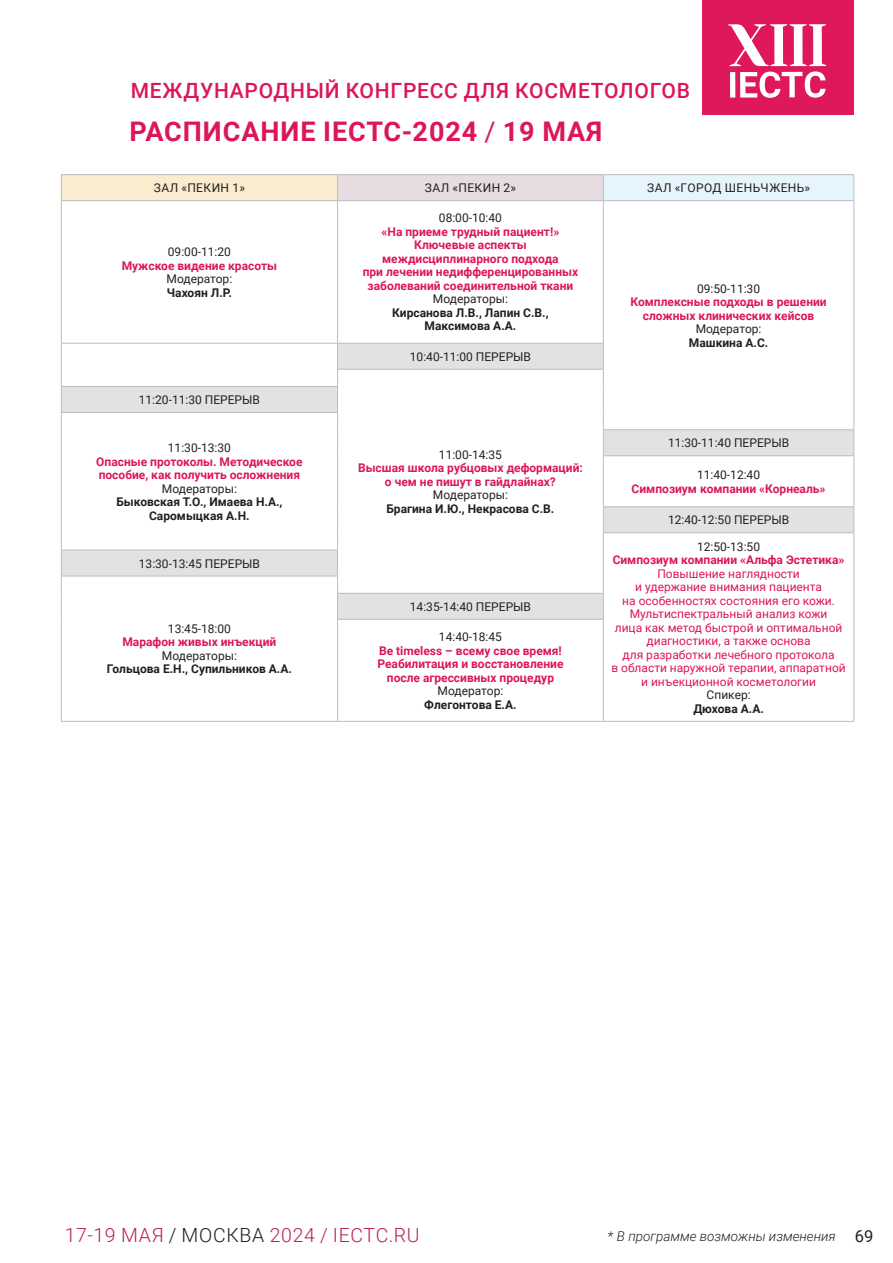
<style>
.page{position:relative;width:893px;height:1263px;background:#fff}
.page>*{position:absolute;margin:0;border:0;box-sizing:border-box;transform-origin:0 0}
.t1{font:700 27px "Roboto";letter-spacing:.035em;color:#dc1757}
.t2{font:500 21px "Roboto";letter-spacing:.035em;color:#dc1757}
.t3{font:300 19.5px "Roboto";letter-spacing:.035em;color:#bc1e58}
.t4{font:16.5px "Roboto";color:#231f20}
.t5{font:italic 300 13.5px "Roboto";color:#231f20}
.t6{font:700 12px/13.5px "Roboto";color:#dc1757;text-align:center}
.t7{font:12px "Roboto";color:#231f20}
.t8{font:12px/13.5px "Roboto";color:#dc1757;text-align:center}
.t9{font:700 12px/13.5px "Roboto";color:#231f20;text-align:center}
.t10{font:12px "Roboto";letter-spacing:.035em;color:#231f20}
.s1{font-weight:400}
.s2{color:#231f20}
</style>
<div class="page">
<div style="left:703px;top:0;width:151px;height:115px;background:#de1859"></div>
<svg style="left:728px;top:24px;width:98px;height:74px"></svg>
<div style="left:61px;top:175px;width:277px;height:26px;background:#f9eccf"></div>
<div style="left:338px;top:175px;width:265px;height:26px;background:#e8dce3"></div>
<div style="left:603px;top:175px;width:251px;height:26px;background:#e6f5fc"></div>
<svg style="left:62px;top:344px;width:791px;height:275px"></svg>
<svg style="left:337px;top:175px;width:1px;height:25px"></svg>
<svg style="left:603px;top:175px;width:1px;height:25px"></svg>
<hr style="left:61px;top:200px;width:277px;height:1px;background:#bcbdc0">
<hr style="left:338px;top:200px;width:265px;height:1px;background:#bcbdc0">
<hr style="left:337px;top:201px;width:1px;height:142px;background:#bcbdc0">
<hr style="left:603px;top:200px;width:251px;height:1px;background:#bcbdc0">
<hr style="left:603px;top:201px;width:1px;height:142px;background:#bcbdc0">
<hr style="left:61px;top:343px;width:277px;height:1px;background:#bcbdc0">
<hr style="left:338px;top:343px;width:266px;height:1px;background:#bcbdc0">
<hr style="left:337px;top:369px;width:267px;height:1px;background:#bcbdc0">
<hr style="left:61px;top:386px;width:277px;height:1px;background:#bcbdc0">
<hr style="left:61px;top:412px;width:277px;height:1px;background:#bcbdc0">
<svg style="left:337px;top:344px;width:1px;height:112px"></svg>
<hr style="left:603px;top:429px;width:251px;height:1px;background:#bcbdc0">
<svg style="left:603px;top:344px;width:1px;height:111px"></svg>
<hr style="left:337px;top:456px;width:1px;height:51px;background:#bcbdc0">
<hr style="left:603px;top:455px;width:251px;height:1px;background:#bcbdc0">
<hr style="left:603px;top:456px;width:1px;height:50px;background:#bcbdc0">
<hr style="left:603px;top:506px;width:251px;height:1px;background:#bcbdc0">
<hr style="left:603px;top:532px;width:251px;height:1px;background:#bcbdc0">
<hr style="left:61px;top:550px;width:277px;height:1px;background:#bcbdc0">
<hr style="left:61px;top:576px;width:277px;height:1px;background:#bcbdc0">
<hr style="left:337px;top:593px;width:267px;height:1px;background:#bcbdc0">
<svg style="left:337px;top:507px;width:1px;height:112px"></svg>
<svg style="left:603px;top:507px;width:1px;height:112px"></svg>
<hr style="left:337px;top:619px;width:267px;height:1px;background:#bcbdc0">
<hr style="left:337px;top:620px;width:1px;height:101px;background:#bcbdc0">
<hr style="left:603px;top:620px;width:1px;height:101px;background:#bcbdc0">
<hr style="left:61px;top:174px;width:277px;height:1px;background:#bcbdc0">
<svg style="left:61px;top:175px;width:1px;height:25px"></svg>
<hr style="left:338px;top:174px;width:265px;height:1px;background:#bcbdc0">
<hr style="left:603px;top:174px;width:251px;height:1px;background:#bcbdc0">
<svg style="left:853px;top:175px;width:1px;height:25px"></svg>
<hr style="left:61px;top:201px;width:1px;height:142px;background:#bcbdc0">
<hr style="left:853px;top:201px;width:1px;height:142px;background:#bcbdc0">
<svg style="left:61px;top:344px;width:1px;height:112px"></svg>
<svg style="left:853px;top:343px;width:1px;height:112px"></svg>
<hr style="left:61px;top:456px;width:1px;height:51px;background:#bcbdc0">
<hr style="left:853px;top:456px;width:1px;height:50px;background:#bcbdc0">
<svg style="left:61px;top:507px;width:1px;height:112px"></svg>
<svg style="left:853px;top:507px;width:1px;height:112px"></svg>
<hr style="left:61px;top:619px;width:1px;height:102px;background:#bcbdc0">
<hr style="left:853px;top:619px;width:1px;height:102px;background:#bcbdc0">
<hr style="left:61px;top:721px;width:277px;height:1px;background:#bcbdc0">
<hr style="left:338px;top:721px;width:265px;height:1px;background:#bcbdc0">
<hr style="left:603px;top:721px;width:251px;height:1px;background:#bcbdc0">
<h2 class="t2" style="left:131px;top:75px;width:561px">МЕЖДУНАРОДНЫЙ КОНГРЕСС ДЛЯ КОСМЕТОЛОГОВ</h2>
<h1 class="t1" style="left:129px;top:113px;width:36px">Расписание</h1>
<h1 class="t1" style="left:323px;top:113px;width:240px">IECTC-2024 <span class="s1">/</span> 19 мая</h1>
<p class="t10" style="left:154px;top:179px;width:93px">Зал «Пекин 1»</p>
<p class="t10" style="left:425px;top:179px;width:93px">Зал «Пекин 2»</p>
<p class="t10" style="left:647px;top:179px;width:165px">Зал «Город Шеньчжень»</p>
<p class="t7" style="left:168px;top:243px;width:65px">09:00-11:20</p>
<p class="t6" style="left:122px;top:258px;width:157px">Мужское видение красоты</p>
<p class="t7" style="left:167px;top:270px;width:67px">Модератор:</p>
<p class="t9" style="left:167px;top:285px;width:66px">Чахоян Л.Р.</p>
<p class="t7" style="left:139px;top:391px;width:84px">11:20-11:30 ПЕРЕРЫ</p>
<p class="t7" style="left:253px;top:391px;width:9px">В</p>
<p class="t7" style="left:168px;top:439px;width:64px">11:30-13:30</p>
<p class="t6" style="left:96px;top:454px;width:208px;text-align:left">Опасные протоколы. Методическое пособие, как получить осложнения</p>
<p class="t7" style="left:162px;top:480px;width:77px">Модераторы:</p>
<p class="t9" style="left:116px;top:495px;width:168px">Быковская Т.О., Имаева Н.А.,<br>Саромыцкая А.Н.</p>
<p class="t7" style="left:139px;top:555px;width:84px">13:30-13:45 ПЕРЕРЫ</p>
<p class="t7" style="left:253px;top:555px;width:9px">В</p>
<p class="t7" style="left:168px;top:620px;width:65px">13:45-18:00</p>
<p class="t6" style="left:122px;top:635px;width:155px">Марафон живых инъекций</p>
<p class="t7" style="left:162px;top:647px;width:77px">Модераторы:</p>
<p class="t9" style="left:107px;top:662px;width:187px">Гольцова Е.Н., Супильников А.А.</p>
<p class="t7" style="left:439px;top:210px;width:65px">08:00-10:40</p>
<p class="t6" style="left:363px;top:224px;width:217px">«На приеме трудный пациент!»<br>Ключевые аспекты междисциплинарного подхода<br>при лечении недифференцированных заболеваний соединительной ткани</p>
<p class="t7" style="left:433px;top:291px;width:77px">Модераторы:</p>
<p class="t9" style="left:392px;top:305px;width:158px">Кирсанова Л.В., Лапин С.В.,<br>Максимова А.А.</p>
<p class="t7" style="left:410px;top:348px;width:84px">10:40-11:00 ПЕРЕРЫ</p>
<p class="t7" style="left:524px;top:348px;width:9px">В</p>
<p class="t7" style="left:697px;top:280px;width:65px">09:50-11:30</p>
<p class="t6" style="left:630px;top:295px;width:198px">Комплексные подходы в решении сложных клинических кейсов</p>
<p class="t7" style="left:696px;top:321px;width:67px">Модератор:</p>
<p class="t9" style="left:689px;top:335px;width:81px">Машкина А.С.</p>
<p class="t7" style="left:439px;top:446px;width:65px">11:00-14:35</p>
<p class="t6" style="left:358px;top:461px;width:226px">Высшая школа рубцовых деформаций: о чем не пишут в гайдлайнах?</p>
<p class="t7" style="left:433px;top:487px;width:77px">Модераторы:</p>
<p class="t9" style="left:386px;top:501px;width:169px">Брагина И.Ю., Некрасова С.В.</p>
<p class="t7" style="left:410px;top:598px;width:84px">14:35-14:40 ПЕРЕРЫ</p>
<p class="t7" style="left:524px;top:598px;width:9px">В</p>
<p class="t7" style="left:439px;top:628px;width:65px">14:40-18:45</p>
<p class="t6" style="left:377px;top:643px;width:188px">Be timeless – всему свое время!<br>Реабилитация и восстановление после агрессивных процедур</p>
<p class="t7" style="left:438px;top:682px;width:67px">Модератор:</p>
<p class="t9" style="left:424px;top:697px;width:94px">Флегонтова Е.А.</p>
<p class="t7" style="left:668px;top:435px;width:84px">11:30-11:40 ПЕРЕРЫ</p>
<p class="t7" style="left:782px;top:435px;width:9px">В</p>
<p class="t7" style="left:697px;top:466px;width:65px">11:40-12:40</p>
<p class="t6" style="left:632px;top:481px;width:195px">Симпозиум компании «Корнеаль»</p>
<p class="t7" style="left:668px;top:512px;width:84px">12:40-12:50 ПЕРЕРЫ</p>
<p class="t7" style="left:782px;top:512px;width:9px">В</p>
<p class="t7" style="left:697px;top:538px;width:64px">12:50-13:50</p>
<p class="t6" style="left:613px;top:553px;width:233px">Симпозиум компании «Альфа Эстетика»</p>
<p class="t8" style="left:611px;top:566px;width:236px">Повышение наглядности<br>и удержание внимания пациента<br>на особенностях состояния его кожи.<br>Мультиспектральный анализ кожи<br>лица как метод быстрой и оптимальной диагностики, а также основа<br>для разработки лечебного протокола<br>в области наружной терапии, аппаратной и инъекционной косметологии</p>
<p class="t7" style="left:707px;top:686px;width:46px">Спикер:</p>
<p class="t9" style="left:693px;top:701px;width:72px">Дюхова А.А.</p>
<h3 class="t3" style="left:65px;top:1221px;width:356px">17-19 мая <span class="s2">/ москва</span> 2024 / IECTC.RU</h3>
<h3 class="t4" style="left:855px;top:1225px;width:20px">69</h3>
<p class="t5" style="left:608px;top:1227px;width:230px">* В программе возможны изменения</p>
</div>
